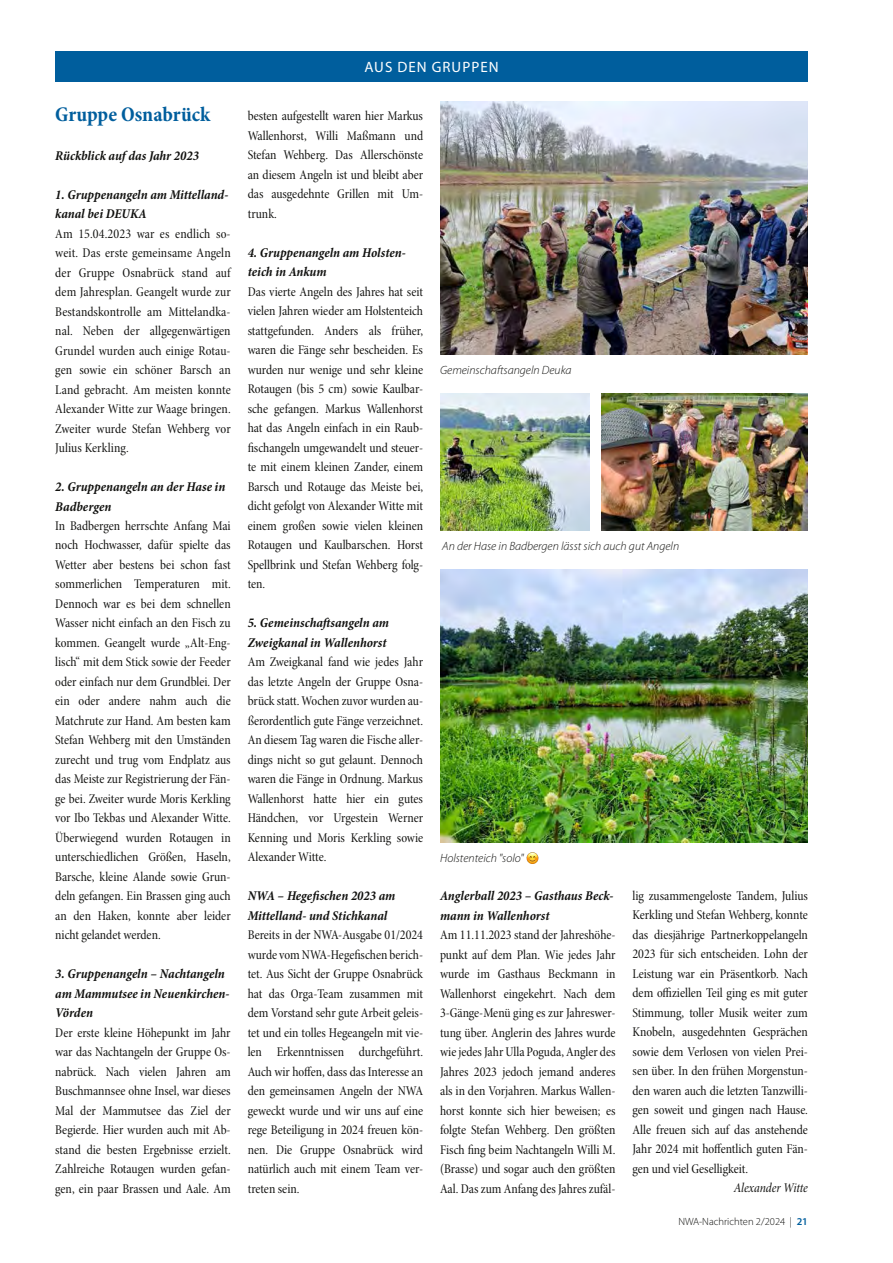
<style>
.page{position:relative;width:893px;height:1263px;background:#fff}
.page>*{position:absolute;margin:0;border:0;box-sizing:border-box;transform-origin:0 0}
.t1{font:700 condensed 21px "Minion Pro";letter-spacing:-.005em;color:#005e9d}
.t2{font:15px "Myriad Pro";letter-spacing:.07em;color:#fff}
.t3{font:13.5px/19.5px "Minion Pro Cn Subh";color:#11110f;text-align:justify}
.t4{font:italic 700 condensed 13.5px/19.5px "Minion Pro";letter-spacing:-.005em;color:#11110f}
.t5{font:13.5px "Minion Pro Cn It Subh";letter-spacing:-.005em;color:#11110f}
.t6{font:italic 300 12px "Myriad Pro";color:#11110f}
.t7{font:300 10.5px "Myriad Pro";color:#11110f}
.s1{font-weight:600;color:#005e9d}
</style>
<div class="page">
<div style="left:55px;top:51px;width:753px;height:30px;background:#005e9d"></div>
<img style="left:440px;top:101px;width:368px;height:254px">
<img style="left:440px;top:394px;width:149px;height:136px">
<img style="left:601px;top:394px;width:207px;height:136px">
<img style="left:440px;top:569px;width:368px;height:273px">
<h1 class="t1" style="left:55px;top:102px;width:156px">Gruppe Osnabrück</h1>
<p class="t4" style="left:55px;top:146px;width:145px">Rückblick auf das Jahr 2023</p>
<p class="t4" style="left:55px;top:185px;width:175px">1. Gruppenangeln am Mittelland&shy;kanal bei DEUKA</p>
<p class="t3" style="left:55px;top:224px;width:177px">Am 15.04.2023 war es endlich so&shy;weit. Das erste gemeinsame Angeln der Gruppe Osnabrück stand auf dem Jahresplan. Geangelt wurde zur Bestandskontrolle am Mittelandka&shy;nal. Neben der allgegenwärtigen Grundel wurden auch einige Rotau&shy;gen sowie ein schöner Barsch an Land gebracht. Am meisten konnte Alexander Witte zur Waage bringen.<br>Zweiter wurde Stefan Wehberg vor Julius Kerkling.</p>
<p class="t4" style="left:55px;top:477px;width:172px">2. Gruppenangeln an der Hase in<br>Badbergen</p>
<p class="t3" style="left:55px;top:516px;width:177px">In Badbergen herrschte Anfang Mai noch Hochwasser, dafür spielte das Wetter aber bestens bei schon fast sommerlichen Temperaturen mit.<br>Dennoch war es bei dem schnellen Wasser nicht einfach an den Fisch zu kommen. Geangelt wurde „Alt-Eng&shy;lisch“ mit dem Stick sowie der Feeder oder einfach nur dem Grundblei. Der ein oder andere nahm auch die Matchrute zur Hand. Am besten kam Stefan Wehberg mit den Umständen zurecht und trug vom Endplatz aus das Meiste zur Registrierung der Fän&shy;ge bei. Zweiter wurde Moris Kerkling vor Ibo Tekbas und Alexander Witte.<br>Überwiegend wurden Rotaugen in unterschiedlichen Größen, Haseln, Barsche, kleine Alande sowie Grun&shy;deln gefangen. Ein Brassen ging auch an den Haken, konnte aber leider nicht gelandet werden.</p>
<p class="t4" style="left:55px;top:965px;width:176px">3. Gruppenangeln – Nachtangeln am Mammutsee in Neuenkirchen-<br>Vörden</p>
<p class="t3" style="left:55px;top:1023px;width:177px">Der erste kleine Höhepunkt im Jahr war das Nachtangeln der Gruppe Os&shy;nabrück. Nach vielen Jahren am Buschmannsee ohne Insel, war dieses Mal der Mammutsee das Ziel der Begierde. Hier wurden auch mit Ab&shy;stand die besten Ergebnisse erzielt.<br>Zahlreiche Rotaugen wurden gefan&shy;gen, ein paar Brassen und Aale. Am</p>
<p class="t2" style="left:364px;top:57px;width:136px">AUS DEN GRUPPEN</p>
<p class="t3" style="left:248px;top:107px;width:177px">besten aufgestellt waren hier Markus Wallenhorst, Willi Maßmann und Stefan Wehberg. Das Allerschönste an diesem Angeln ist und bleibt aber das ausgedehnte Grillen mit Um&shy;trunk.</p>
<p class="t4" style="left:248px;top:243px;width:160px">4. Gruppenangeln am Holsten&shy;teich in Ankum</p>
<p class="t3" style="left:248px;top:282px;width:177px">Das vierte Angeln des Jahres hat seit vielen Jahren wieder am Holstenteich stattgefunden. Anders als früher, waren die Fänge sehr bescheiden. Es wurden nur wenige und sehr kleine Rotaugen (bis 5 cm) sowie Kaulbar&shy;sche gefangen. Markus Wallenhorst hat das Angeln einfach in ein Raub&shy;fischangeln umgewandelt und steuer&shy;te mit einem kleinen Zander, einem Barsch und Rotauge das Meiste bei, dicht gefolgt von Alexander Witte mit einem großen sowie vielen kleinen Rotaugen und Kaulbarschen. Horst Spellbrink und Stefan Wehberg folg&shy;ten.</p>
<p class="t4" style="left:248px;top:614px;width:143px">5. Gemeinschaftsangeln am<br>Zweigkanal in Wallenhorst</p>
<p class="t3" style="left:248px;top:652px;width:177px">Am Zweigkanal fand wie jedes Jahr das letzte Angeln der Gruppe Osna&shy;brück statt. Wochen zuvor wurden au&shy;ßerordentlich gute Fänge verzeichnet.<br>An diesem Tag waren die Fische aller&shy;dings nicht so gut gelaunt. Dennoch waren die Fänge in Ordnung. Markus Wallenhorst hatte hier ein gutes Händchen, vor Urgestein Werner Kenning und Moris Kerkling sowie Alexander Witte.</p>
<p class="t4" style="left:248px;top:887px;width:149px">NWA – Hegefischen 2023 am<br>Mittelland- und Stichkanal</p>
<p class="t3" style="left:248px;top:925px;width:177px">Bereits in der NWA-Ausgabe 01/2024 wurde vom NWA-Hegefischen berich&shy;tet. Aus Sicht der Gruppe Osnabrück hat das Orga-Team zusammen mit dem Vorstand sehr gute Arbeit geleis&shy;tet und ein tolles Hegeangeln mit vie&shy;len Erkenntnissen durchgeführt.<br>Auch wir hoffen, dass das Interesse an den gemeinsamen Angeln der NWA geweckt wurde und wir uns auf eine rege Beteiligung in 2024 freuen kön&shy;nen. Die Gruppe Osnabrück wird natürlich auch mit einem Team ver&shy;treten sein.</p>
<p class="t6" style="left:440px;top:364px;width:133px">Gemeinschaftsangeln Deuka</p>
<p class="t6" style="left:442px;top:539px;width:238px">An der Hase in Badbergen lässt sich auch gut Angeln</p>
<p class="t6" style="left:440px;top:851px;width:85px">Holstenteich "solo"</p>
<p class="t4" style="left:440px;top:886px;width:175px">Anglerball 2023 – Gasthaus Beck&shy;mann in Wallenhorst</p>
<p class="t3" style="left:440px;top:925px;width:177px">Am 11.11.2023 stand der Jahreshöhe&shy;punkt auf dem Plan. Wie jedes Jahr wurde im Gasthaus Beckmann in Wallenhorst eingekehrt. Nach dem 3-Gänge-Menü ging es zur Jahreswer&shy;tung über. Anglerin des Jahres wurde wie jedes Jahr Ulla Poguda, Angler des Jahres 2023 jedoch jemand anderes als in den Vorjahren. Markus Wallen&shy;horst konnte sich hier beweisen; es folgte Stefan Wehberg. Den größten Fisch fing beim Nachtangeln Willi M. (Brasse) und sogar auch den größten Aal. Das zum Anfang des Jahres zufäl-</p>
<p class="t3" style="left:632px;top:886px;width:177px">lig zusammengeloste Tandem, Julius Kerkling und Stefan Wehberg, konnte das diesjährige Partnerkoppelangeln 2023 für sich entscheiden. Lohn der Leistung war ein Präsentkorb. Nach dem offiziellen Teil ging es mit guter Stimmung, toller Musik weiter zum Knobeln, ausgedehnten Gesprächen sowie dem Verlosen von vielen Prei&shy;sen über. In den frühen Morgenstun&shy;den waren auch die letzten Tanzwilli&shy;gen soweit und gingen nach Hause.<br>Alle freuen sich auf das anstehende Jahr 2024 mit hoffentlich guten Fän&shy;gen und viel Geselligkeit.</p>
<p class="t5" style="left:734px;top:1180px;width:76px">Alexander Witte</p>
<p class="t7" style="left:678px;top:1216px;width:131px">NWA-Nachrichten 2/2024 | <span class="s1">21</span></p>
</div>
